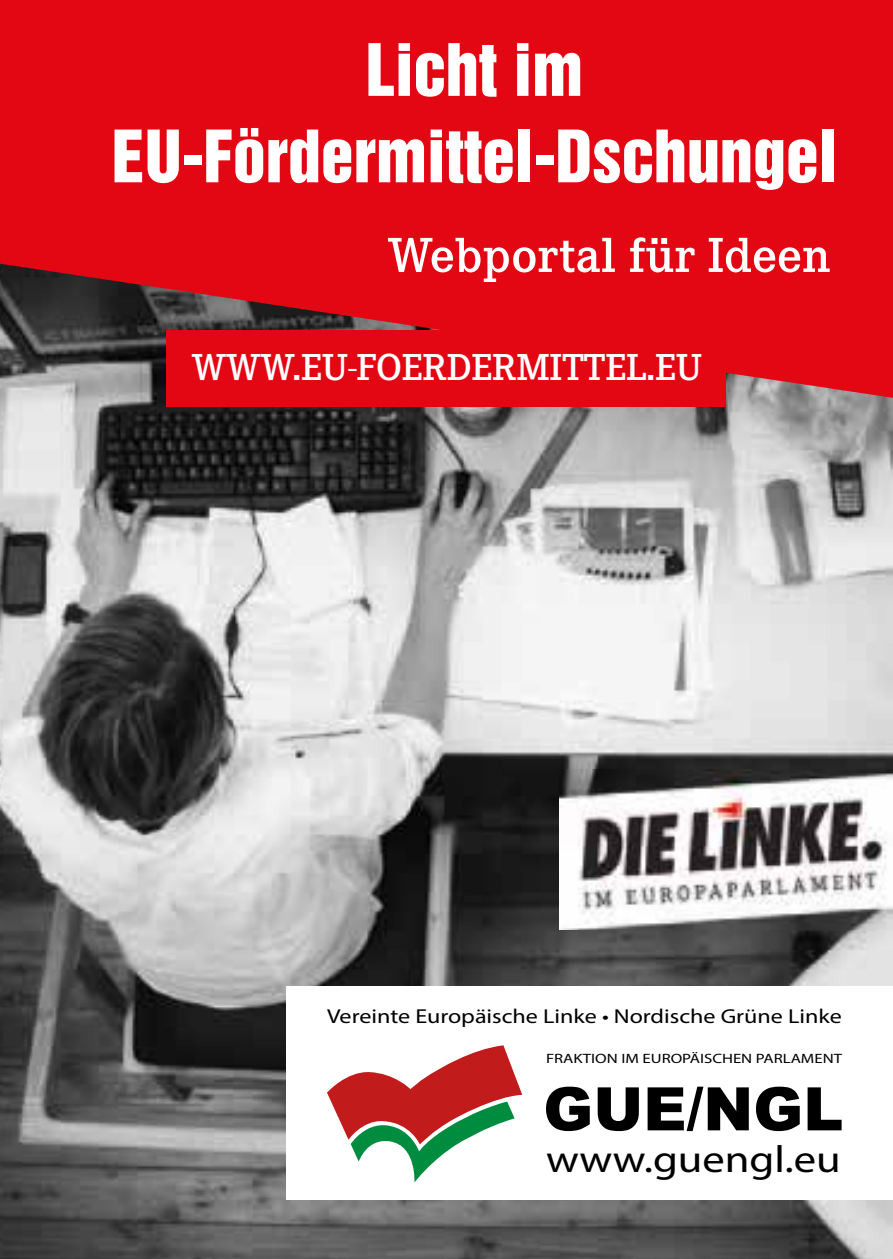
<style>
.page{position:relative;width:893px;height:1259px;background:#fff}
.page>*{position:absolute;margin:0;border:0;box-sizing:border-box;transform-origin:0 0}
.t1{font:66px/86.4px "Helvetica Inserat LT Std";color:#fff;text-align:center}
.t2{font:600 51px "Corporate E";color:#fff}
.t3{font:600 39px "Corporate E";color:#fff}
.t4{font:38.1px "Myriad Pro";color:#000;scale:1.17 1}
.t5{font:20.1px "Myriad Pro";color:#000;scale:1.19 1}
.t6{font:13.5px "Myriad Pro";color:#000;scale:1.24 1}
</style>
<div class="page">
<img style="left:0;top:398px;width:893px;height:861px">
<img style="left:560px;top:770px;width:333px;height:159px">
<div style="left:287px;top:985px;width:606px;height:214px;background:#fff"></div>
<svg style="left:327px;top:1045px;width:195px;height:137px"></svg>
<svg style="left:546px;top:1086px;width:44px;height:45px"></svg>
<svg style="left:598px;top:1087px;width:41px;height:44px"></svg>
<svg style="left:648px;top:1086px;width:101px;height:45px"></svg>
<svg style="left:756px;top:1086px;width:44px;height:45px"></svg>
<svg style="left:808px;top:1087px;width:34px;height:43px"></svg>
<svg style="left:0;top:0;width:893px;height:398px;background:#d40d19"></svg>
<div style="left:166px;top:330px;width:559px;height:76px;background:#e30613"></div>
<div style="left:362px;top:213px;width:497px;height:79px;background:#e30613"></div>
<h1 class="t1" style="left:112px;top:28px;width:727px">Licht im<br>EU-Fördermittel-Dschungel</h1>
<h2 class="t2" style="left:388px;top:227px;width:444px">Webportal für Ideen</h2>
<h3 class="t3" style="left:192px;top:346px;width:512px">WWW.EU-FOERDERMITTEL.EU</h3>
<p class="t5" style="left:327px;top:1003px;width:434px">Vereinte Europäische Linke • Nordische Grüne Linke</p>
<p class="t6" style="left:546px;top:1050px;width:240px">FRAKTION IM EUROPÄISCHEN PARLAMENT</p>
<h3 class="t4" style="left:546px;top:1136px;width:253px">www.guengl.eu</h3>
</div>
